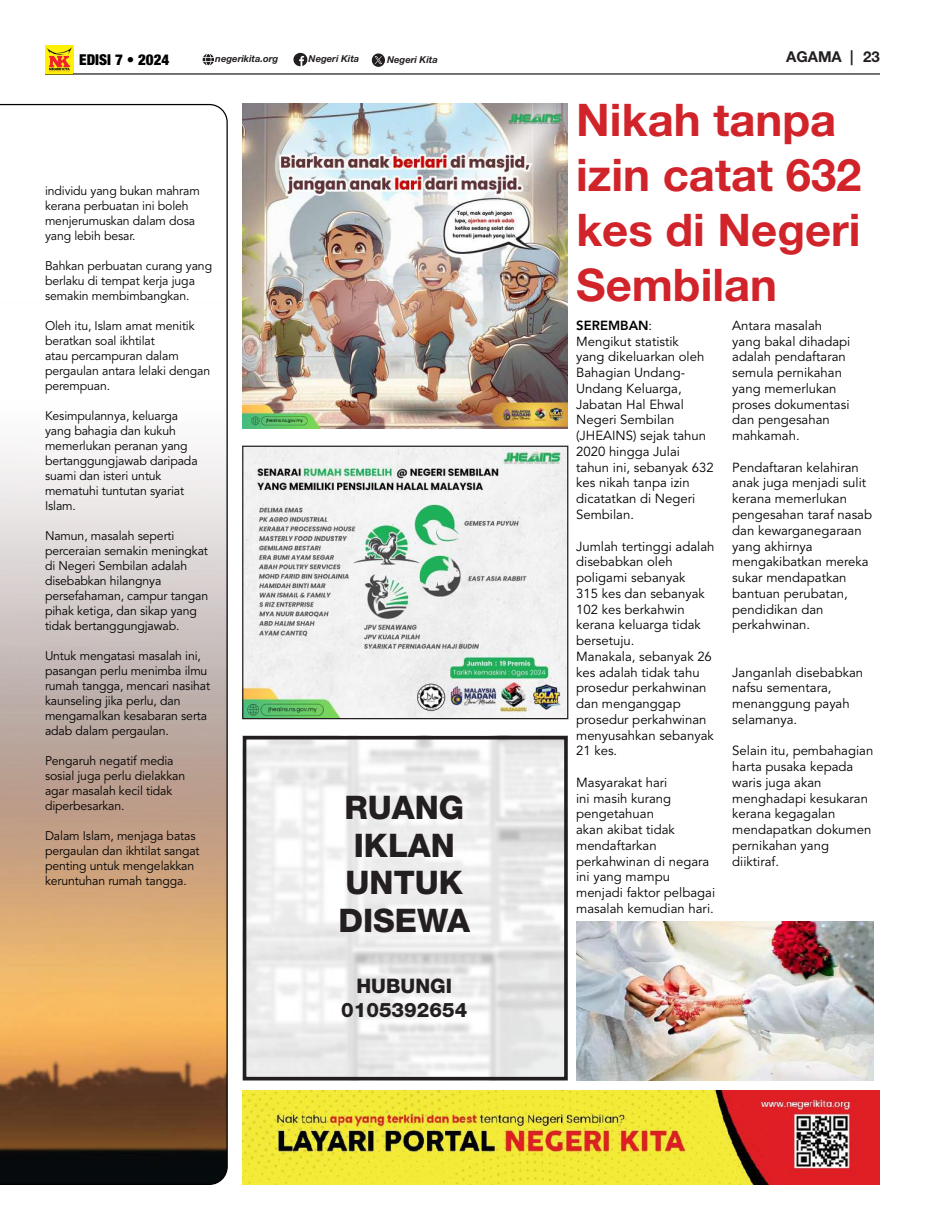
<style>
.page{position:relative;width:925px;height:1230px;background:#fff}
.page>*{position:absolute;margin:0;border:0;box-sizing:border-box;transform-origin:0 0}
.t1{font:700 45px/55px "Helvetica Neue LT Pro";color:#d1232a}
.t2{font:800 32.5px/37.5px "Helvetica Neue LT Pro";color:#231f20;text-align:center}
.t3{font:800 20px/24px "Helvetica Neue LT Pro";color:#231f20;text-align:center}
.t4{font:900 condensed 15px "Helvetica Neue LT Pro";color:#000}
.t5{font:700 15px "Helvetica Neue LT Pro";color:#231f20}
.t6{font:13.12px/15.8px "Avenir";color:#000}
.t7{font:12.5px/15px "Avenir";letter-spacing:-.01em;color:#000}
.t8{font:italic 700 9.5px "Helvetica Neue LT Pro";color:#231f20}
.s1{font-weight:800}
</style>
<div class="page">
<hr style="left:45px;top:73px;width:835px;height:2px;background:#231f20">
<svg style="left:293px;top:53px;width:14px;height:13px"></svg>
<svg style="left:372px;top:53px;width:13px;height:14px"></svg>
<svg style="left:203px;top:54px;width:11px;height:11px"></svg>
<img style="left:45px;top:45px;width:28px;height:29px">
<svg style="left:0;top:104px;width:228px;height:1081px"></svg>
<img style="left:576px;top:921px;width:298px;height:159px">
<img style="left:243px;top:104px;width:325px;height:325px">
<img style="left:244px;top:447px;width:322px;height:270px">
<div style="left:242px;top:445px;width:326px;height:274px;border:1px solid #231f20"></div>
<img style="left:243px;top:1090px;width:637px;height:95px">
<div style="left:243px;top:736px;width:325px;height:344px;border:4px solid #231f20"></div>
<p class="t4" style="left:79px;top:50px;width:92px">EDISI 7 • 2024</p>
<p class="t8" style="left:215px;top:53px;width:64px">negerikita.org</p>
<p class="t8" style="left:309px;top:53px;width:52px">Negeri Kita</p>
<p class="t8" style="left:387px;top:54px;width:52px">Negeri Kita</p>
<p class="t5" style="left:786px;top:48px;width:95px">AGAMA | 23</p>
<p class="t7" style="left:45px;top:183px;width:156px">individu yang bukan mahram kerana perbuatan ini boleh menjerumuskan dalam dosa yang lebih besar.</p>
<p class="t7" style="left:45px;top:258px;width:169px">Bahkan perbuatan curang yang berlaku di tempat kerja juga semakin membimbangkan.</p>
<p class="t7" style="left:45px;top:318px;width:167px">Oleh itu, Islam amat menitik beratkan soal ikhtilat<br>atau percampuran dalam pergaulan antara lelaki dengan perempuan.</p>
<p class="t7" style="left:45px;top:408px;width:154px">Kesimpulannya, keluarga yang bahagia dan kukuh memerlukan peranan yang bertanggungjawab daripada suami dan isteri untuk mematuhi tuntutan syariat<br>Islam.</p>
<p class="t7" style="left:45px;top:528px;width:165px">Namun, masalah seperti perceraian semakin meningkat di Negeri Sembilan adalah disebabkan hilangnya persefahaman, campur tangan pihak ketiga, dan sikap yang tidak bertanggungjawab.</p>
<p class="t7" style="left:45px;top:648px;width:167px">Untuk mengatasi masalah ini, pasangan perlu menimba ilmu rumah tangga, mencari nasihat kaunseling jika perlu, dan mengamalkan kesabaran serta adab dalam pergaulan.</p>
<p class="t7" style="left:45px;top:753px;width:142px">Pengaruh negatif media sosial juga perlu dielakkan agar masalah kecil tidak diperbesarkan.</p>
<p class="t7" style="left:45px;top:828px;width:156px">Dalam Islam, menjaga batas pergaulan dan ikhtilat sangat penting untuk mengelakkan keruntuhan rumah tangga.</p>
<h2 class="t2" style="left:338px;top:789px;width:133px">RUANG<br>IKLAN<br>UNTUK<br>DISEWA</h2>
<h3 class="t3" style="left:341px;top:974px;width:127px">HUBUNGI<br>0105392654</h3>
<h1 class="t1" style="left:576px;top:92px;width:287px">Nikah tanpa izin catat 632 kes di Negeri<br>Sembilan</h1>
<p class="t6" style="left:576px;top:318px;width:139px"><span class="s1">SEREMBAN</span>:<br>Mengikut statistik<br>yang dikeluarkan oleh<br>Bahagian Undang-<br>Undang Keluarga,<br>Jabatan Hal Ehwal<br>Negeri Sembilan (JHEAINS) sejak tahun<br>2020 hingga Julai tahun ini, sebanyak 632 kes nikah tanpa izin dicatatkan di Negeri<br>Sembilan.</p>
<p class="t6" style="left:576px;top:538px;width:140px">Jumlah tertinggi adalah disebabkan oleh poligami sebanyak<br>315 kes dan sebanyak<br>102 kes berkahwin kerana keluarga tidak bersetuju.<br>Manakala, sebanyak 26 kes adalah tidak tahu prosedur perkahwinan dan menganggap prosedur perkahwinan menyusahkan sebanyak<br>21 kes.</p>
<p class="t6" style="left:576px;top:775px;width:141px">Masyarakat hari<br>ini masih kurang pengetahuan<br>akan akibat tidak mendaftarkan perkahwinan di negara ini yang mampu menjadi faktor pelbagai masalah kemudian hari.</p>
<p class="t6" style="left:732px;top:318px;width:120px">Antara masalah yang bakal dihadapi adalah pendaftaran semula pernikahan yang memerlukan proses dokumentasi dan pengesahan mahkamah.</p>
<p class="t6" style="left:732px;top:460px;width:141px">Pendaftaran kelahiran anak juga menjadi sulit kerana memerlukan pengesahan taraf nasab dan kewarganegaraan yang akhirnya mengakibatkan mereka sukar mendapatkan bantuan perubatan, pendidikan dan perkahwinan.</p>
<p class="t6" style="left:732px;top:664px;width:132px">Janganlah disebabkan nafsu sementara, menanggung payah selamanya.</p>
<p class="t6" style="left:732px;top:743px;width:143px">Selain itu, pembahagian harta pusaka kepada waris juga akan menghadapi kesukaran kerana kegagalan mendapatkan dokumen pernikahan yang diiktiraf.</p>
</div>
